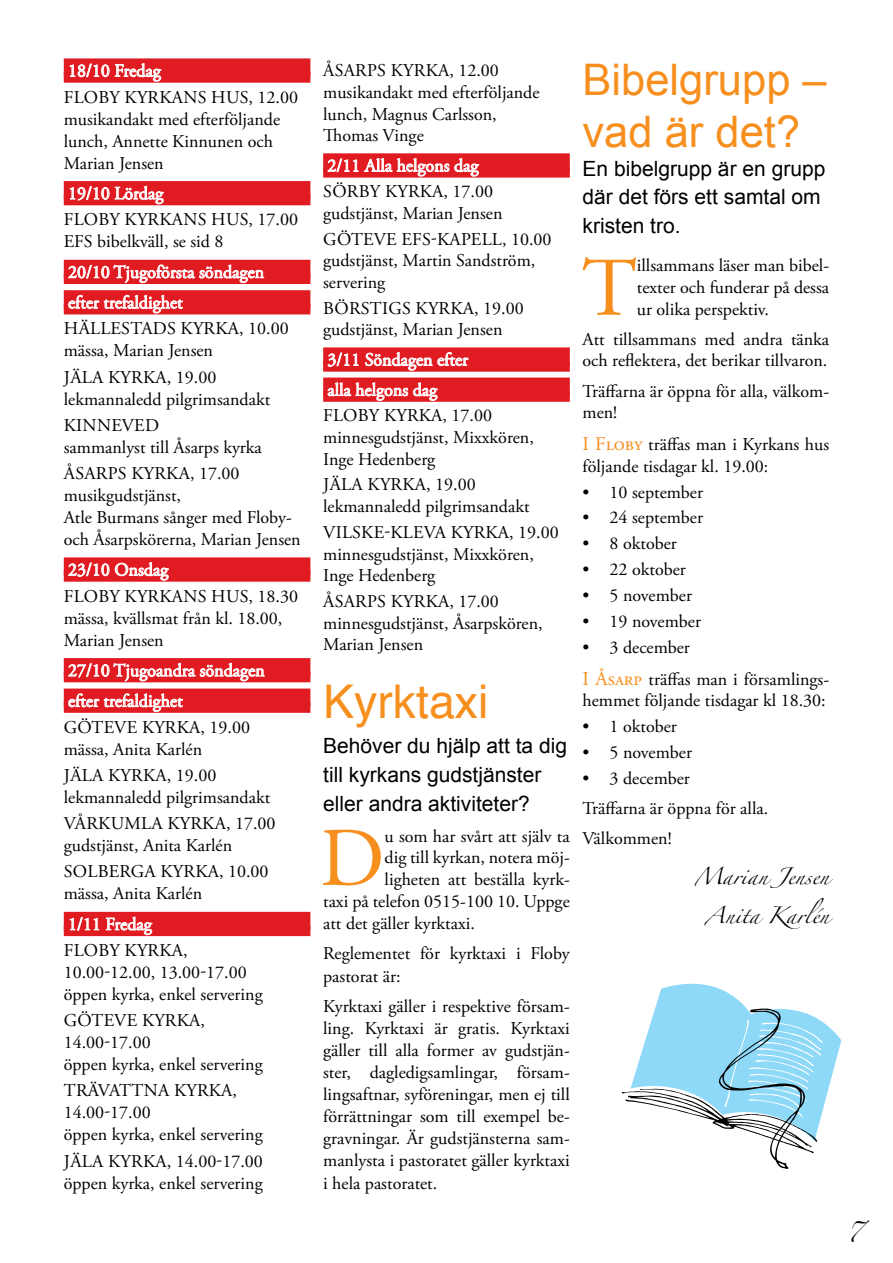
<style>
.page{position:relative;width:893px;height:1263px;background:#fff}
.page>*{position:absolute;margin:0;border:0;box-sizing:border-box;transform-origin:0 0}
.t1{font:83.1px "Adobe Garamond Pro";color:#f78f1e}
.t2{font:46.5px "Helvetica";color:#f78f1e}
.t3{font:43.5px/52.2px "Arial";color:#f78f1e}
.t4{font:21px/29px "Arial";color:#000}
.t5{font:18px/22px "Adobe Garamond Pro";color:#000}
.t6{font:18px/30.5px "Adobe Garamond Pro";color:#fff}
.t7{font:18px/21.6px "Adobe Garamond Pro";letter-spacing:.075em;color:#000}
.t8{font:18px/22px "Adobe Garamond Pro";letter-spacing:.07em;color:#000}
.t9{font:18px "Zapfino";color:#000}
.t10{font:15px "Zapfino";color:#000}
.s1{font-size:19.5px;color:#f78f1e}
</style>
<div class="page">
<div style="left:64px;top:58px;width:246px;height:18px;background:#e11b22"></div>
<div style="left:64px;top:72px;width:246px;height:11px;background:#e11b22"></div>
<div style="left:64px;top:181px;width:246px;height:18px;background:#e11b22"></div>
<div style="left:64px;top:195px;width:246px;height:10px;background:#e11b22"></div>
<div style="left:64px;top:260px;width:246px;height:18px;background:#e11b22"></div>
<div style="left:64px;top:273px;width:246px;height:11px;background:#e11b22"></div>
<div style="left:64px;top:290px;width:246px;height:18px;background:#e11b22"></div>
<div style="left:64px;top:304px;width:246px;height:10px;background:#e11b22"></div>
<div style="left:64px;top:557px;width:246px;height:18px;background:#e11b22"></div>
<div style="left:64px;top:571px;width:246px;height:11px;background:#e11b22"></div>
<div style="left:64px;top:658px;width:246px;height:18px;background:#e11b22"></div>
<div style="left:64px;top:672px;width:246px;height:10px;background:#e11b22"></div>
<div style="left:64px;top:688px;width:246px;height:18px;background:#e11b22"></div>
<div style="left:64px;top:702px;width:246px;height:11px;background:#e11b22"></div>
<div style="left:64px;top:912px;width:246px;height:18px;background:#e11b22"></div>
<div style="left:64px;top:925px;width:246px;height:11px;background:#e11b22"></div>
<svg style="left:69px;top:63px;width:93px;height:19px"></svg>
<svg style="left:69px;top:185px;width:95px;height:20px"></svg>
<svg style="left:68px;top:264px;width:197px;height:19px"></svg>
<svg style="left:68px;top:295px;width:115px;height:19px"></svg>
<svg style="left:68px;top:562px;width:101px;height:19px"></svg>
<svg style="left:68px;top:662px;width:197px;height:20px"></svg>
<svg style="left:68px;top:693px;width:115px;height:19px"></svg>
<svg style="left:69px;top:916px;width:84px;height:19px"></svg>
<div style="left:323px;top:153px;width:247px;height:18px;background:#e11b22"></div>
<div style="left:323px;top:167px;width:247px;height:11px;background:#e11b22"></div>
<div style="left:323px;top:347px;width:247px;height:18px;background:#e11b22"></div>
<div style="left:323px;top:361px;width:247px;height:11px;background:#e11b22"></div>
<div style="left:323px;top:377px;width:247px;height:18px;background:#e11b22"></div>
<div style="left:323px;top:391px;width:247px;height:11px;background:#e11b22"></div>
<svg style="left:327px;top:158px;width:152px;height:19px"></svg>
<svg style="left:327px;top:352px;width:32px;height:15px"></svg>
<svg style="left:365px;top:352px;width:104px;height:19px"></svg>
<svg style="left:327px;top:382px;width:111px;height:19px"></svg>
<svg style="left:622px;top:983px;width:219px;height:186px"></svg>
<p class="t6" style="left:68px;top:56px;width:95px">18/10 Fredag</p>
<p class="t5" style="left:64px;top:87px;width:23px">Flob</p>
<p class="t5" style="left:110px;top:87px;width:63px">y Kyrkans</p>
<p class="t5" style="left:64px;top:87px;width:236px;text-indent:147px">Hus, 12.00 musikandakt med efterföljande lunch, Annette Kinnunen och<br>Marian Jensen</p>
<p class="t6" style="left:68px;top:179px;width:97px">19/10 Lördag</p>
<p class="t5" style="left:64px;top:209px;width:23px">Flob</p>
<p class="t5" style="left:110px;top:209px;width:63px">y Kyrkans</p>
<p class="t5" style="left:64px;top:209px;width:236px;text-indent:147px">Hus, 17.00<br>EFS bibelkväll, se sid 8</p>
<p class="t6" style="left:68px;top:257px;width:198px">20/10 Tjugoförsta söndagen efter trefaldighet</p>
<p class="t5" style="left:64px;top:318px;width:38px">Hällestads</p>
<p class="t5" style="left:64px;top:318px;width:226px;text-indent:117px">kyrka, 10.00 mässa, Marian Jensen</p>
<p class="t5" style="left:64px;top:367px;width:208px">Jäla kyrka, 19.00 lekmannaledd pilgrimsandakt</p>
<p class="t5" style="left:64px;top:415px;width:200px">Kinneved<br>sammanlyst till Åsarps kyrka</p>
<p class="t5" style="left:64px;top:463px;width:238px">Åsarps kyrka, 17.00 musikgudstjänst,<br>Atle Burmans sånger med Floby&shy;och Åsarpskörerna, Marian Jensen</p>
<p class="t6" style="left:68px;top:555px;width:102px">23/10 Onsdag</p>
<p class="t5" style="left:64px;top:586px;width:23px">Flob</p>
<p class="t5" style="left:110px;top:586px;width:63px">y Kyrkans</p>
<p class="t5" style="left:64px;top:586px;width:236px;text-indent:147px">Hus, 18.30 mässa, kvällsmat från kl. 18.00,<br>Marian Jensen</p>
<p class="t6" style="left:68px;top:656px;width:198px">27/10 Tjugoandra söndagen efter trefaldighet</p>
<p class="t5" style="left:64px;top:717px;width:27px">Göteve</p>
<p class="t5" style="left:64px;top:717px;width:188px;text-indent:78px">kyrka, 19.00 mässa, Anita Karlén</p>
<p class="t5" style="left:64px;top:765px;width:208px">Jäla kyrka, 19.00 lekmannaledd pilgrimsandakt</p>
<p class="t5" style="left:64px;top:813px;width:49px">Vårkumla</p>
<p class="t5" style="left:64px;top:813px;width:213px;text-indent:104px">kyrka, 17.00 gudstjänst, Anita Karlén</p>
<p class="t5" style="left:64px;top:861px;width:22px">Solbe</p>
<p class="t8" style="left:64px;top:861px;width:206px;text-indent:56px">rga kyrka, 10.00 mässa, Anita Karlén</p>
<p class="t6" style="left:68px;top:909px;width:86px">1/11 Fredag</p>
<p class="t5" style="left:64px;top:940px;width:23px">Flob</p>
<p class="t5" style="left:64px;top:940px;width:201px;text-indent:46px">y kyrka,<br>10.00-12.00, 13.00-17.00 öppen kyrka, enkel servering</p>
<p class="t5" style="left:64px;top:1010px;width:27px">Göteve</p>
<p class="t5" style="left:64px;top:1010px;width:201px;text-indent:78px">kyrka,<br>14.00-17.00<br>öppen kyrka, enkel servering</p>
<p class="t5" style="left:64px;top:1080px;width:47px">Trävattna</p>
<p class="t5" style="left:174px;top:1080px;width:65px">kyrka,</p>
<p class="t5" style="left:64px;top:1102px;width:201px">14.00-17.00<br>öppen kyrka, enkel servering</p>
<p class="t5" style="left:64px;top:1150px;width:201px">Jäla kyrka, 14.00-17.00 öppen kyrka, enkel servering</p>
<p class="t5" style="left:323px;top:61px;width:218px;line-height:21.6px">Åsarps kyrka, 12.00 musikandakt med efterföljande lunch, Magnus Carlsson,<br>Thomas Vinge</p>
<p class="t6" style="left:327px;top:151px;width:153px">2/11 Alla helgons dag</p>
<p class="t7" style="left:323px;top:181px;width:181px">Sörby kyrka, 17.00 gudstjänst, Marian Jensen</p>
<p class="t5" style="left:323px;top:229px;width:27px">Göteve</p>
<p class="t5" style="left:401px;top:229px;width:48px">EFS-kapell</p>
<p class="t5" style="left:323px;top:229px;width:230px;line-height:21.6px;text-indent:179px">, 10.00 gudstjänst, Martin Sandström, servering</p>
<p class="t5" style="left:323px;top:298px;width:49px">Börstigs</p>
<p class="t5" style="left:323px;top:298px;width:202px;line-height:21.6px;text-indent:92px">kyrka, 19.00 gudstjänst, Marian Jensen</p>
<p class="t6" style="left:327px;top:345px;width:142px">3/11 Söndagen efter alla helgons dag</p>
<p class="t5" style="left:323px;top:405px;width:23px">Flob</p>
<p class="t5" style="left:323px;top:405px;width:212px;line-height:21.6px;text-indent:46px">y kyrka, 17.00 minnesgudstjänst, Mixxkören,<br>Inge Hedenberg</p>
<p class="t5" style="left:323px;top:475px;width:208px;line-height:21.6px">Jäla kyrka, 19.00 lekmannaledd pilgrimsandakt</p>
<p class="t5" style="left:323px;top:522px;width:23px">Vilske</p>
<p class="t5" style="left:384px;top:522px;width:31px">-Kleva</p>
<p class="t5" style="left:323px;top:522px;width:237px;line-height:21.6px;text-indent:128px">kyrka, 19.00 minnesgudstjänst, Mixxkören,<br>Inge Hedenberg</p>
<p class="t5" style="left:323px;top:591px;width:221px;line-height:21.6px">Åsarps kyrka, 17.00 minnesgudstjänst, Åsarpskören,<br>Marian Jensen</p>
<h2 class="t2" style="left:323px;top:665px;width:167px">Kyrktaxi</h2>
<p class="t4" style="left:323px;top:731px;width:245px">Behöver du hjälp att ta dig till kyrkans gudstjänster eller andra aktiviteter?</p>
<h1 class="t1" style="left:320px;top:808px;width:66px">D</h1>
<p class="t5" style="left:385px;top:825px;width:187px">u som har svårt att själv ta</p>
<p class="t5" style="left:385px;top:847px;width:187px">dig till kyrkan, notera möj-</p>
<p class="t5" style="left:385px;top:869px;width:187px">ligheten att beställa kyrk-</p>
<p class="t5" style="left:323px;top:891px;width:248px">taxi på telefon 0515-100 10. Uppge</p>
<p class="t5" style="left:323px;top:913px;width:153px">att det gäller kyrktaxi.</p>
<p class="t5" style="left:323px;top:943px;width:248px">Reglementet för kyrktaxi i Floby pastorat är:</p>
<p class="t5" style="left:323px;top:996px;width:248px;text-align:justify">Kyrktaxi gäller i respektive försam&shy;ling. Kyrktaxi är gratis. Kyrktaxi gäller till alla former av gudstjän&shy;ster, dagledigsamlingar, försam&shy;lingsaftnar, syföreningar, men ej till förrättningar som till exempel be&shy;gravningar. Är gudstjänsterna sam&shy;manlysta i pastoratet gäller kyrktaxi i hela pastoratet.</p>
<h3 class="t3" style="left:583px;top:54px;width:246px">Bibelgrupp – vad är det?</h3>
<p class="t4" style="left:583px;top:154px;width:244px;line-height:28.5px">En bibelgrupp är en grupp där det förs ett samtal om kristen tro.</p>
<h1 class="t1" style="left:582px;top:238px;width:56px">T</h1>
<p class="t5" style="left:637px;top:256px;width:194px;line-height:21.6px;text-align:justify">illsammans läser man bibel&shy;texter och funderar på dessa ur olika perspektiv.</p>
<p class="t5" style="left:583px;top:329px;width:248px;line-height:21.6px">Att tillsammans med andra tänka och reflektera, det berikar tillvaron.</p>
<p class="t5" style="left:583px;top:381px;width:248px;line-height:21.6px">Träffarna är öppna för alla, välkom&shy;men!</p>
<p class="t5" style="left:583px;top:434px;width:248px;line-height:21.6px"><span class="s1">I Floby</span> träffas man i Kyrkans hus följande tisdagar kl. 19.00:</p>
<p class="t5" style="left:583px;top:481px;width:122px">• 10 september</p>
<p class="t5" style="left:583px;top:507px;width:122px">• 24 september</p>
<p class="t5" style="left:583px;top:533px;width:96px">• 8 oktober</p>
<p class="t5" style="left:583px;top:559px;width:105px">• 22 oktober</p>
<p class="t5" style="left:583px;top:585px;width:111px">• 5 november</p>
<p class="t5" style="left:583px;top:611px;width:120px">• 19 november</p>
<p class="t5" style="left:583px;top:632px;width:248px;line-height:32px">• 3 december<br><span class="s1">I Åsarp</span> träffas man i församlings-</p>
<p class="t5" style="left:583px;top:690px;width:245px">hemmet följande tisdagar kl 18.30:</p>
<p class="t5" style="left:583px;top:716px;width:96px">• 1 oktober</p>
<p class="t5" style="left:583px;top:742px;width:111px">• 5 november</p>
<p class="t5" style="left:583px;top:764px;width:187px;line-height:30.2px">• 3 december<br>Träffarna är öppna för alla.<br>Välkommen!</p>
<p class="t10" style="left:694px;top:869px;width:136px">Marian Jensen</p>
<p class="t10" style="left:705px;top:909px;width:125px">Anita Karlén</p>
<p class="t9" style="left:846px;top:1224px;width:17px">7</p>
</div>
